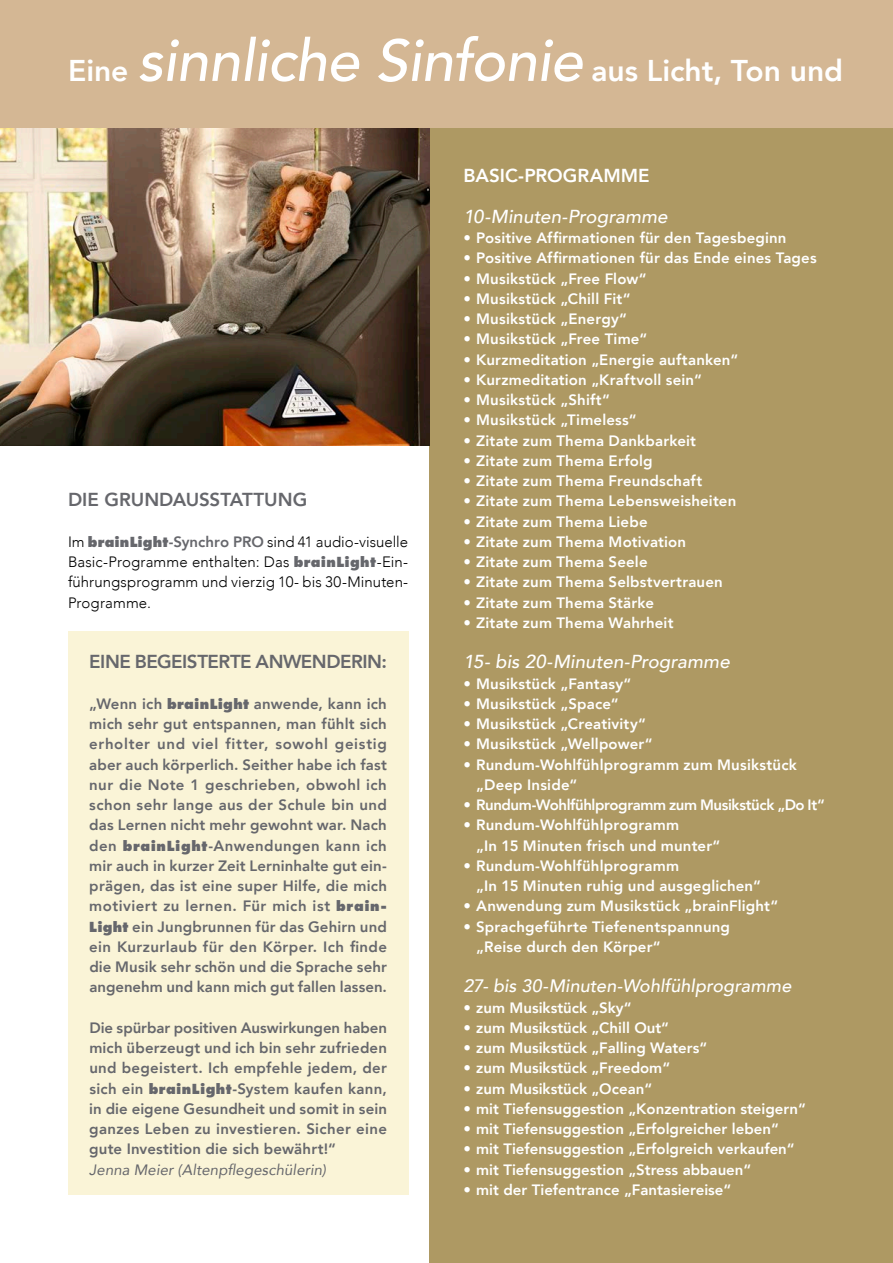
<style>
.page{position:relative;width:893px;height:1263px;background:#fff}
.page>*{position:absolute;margin:0;border:0;box-sizing:border-box;transform-origin:0 0}
.t1{font:800 30px "Avenir";color:#fff}
.t2{font:italic 500 18.75px "Avenir";letter-spacing:.005em;color:#fff}
.t3{font:800 18.75px "Avenir";letter-spacing:-.025em;color:#66676c}
.t4{font:800 18.75px "Avenir";color:#66676c}
.t5{font:800 18.75px "Avenir";color:#fff}
.t6{font:italic 500 18px "Avenir";letter-spacing:.005em;color:#fff}
.t7{font:800 15px/20.2px "Avenir";letter-spacing:.01em;color:#fff}
.t8{font:800 15px/20.2px "Avenir";letter-spacing:.01em;color:#66676c;text-align:justify}
.t9{font:300 15px/20.2px "Avenir";letter-spacing:.005em;color:#000;text-align:justify}
.t10{font:800 15px "Avenir";letter-spacing:-.025em;color:#fff}
.t11{font:italic 15px "Avenir";letter-spacing:.01em;color:#66676c}
.s1{font-weight:500;font-style:italic;font-size:58.5px}
.s2{font-family:"Futura";font-weight:800;font-size:13.5px;color:#66676c}
.s3{font-weight:800;color:#66676c}
.s4{font-family:"Futura";font-size:13.5px}
</style>
<div class="page">
<div style="left:429px;top:0;width:464px;height:1263px;background:#ae9963"></div>
<img style="left:0;top:128px;width:429px;height:318px">
<div style="left:0;top:0;width:893px;height:128px;background:#d4b794"></div>
<div style="left:68px;top:631px;width:340px;height:564px;background:#faf4d7"></div>
<h1 class="t1" style="left:68px;top:47px;width:776px">Eine <span class="s1">sinnliche Sinfonie</span> aus Licht, Ton und</h1>
<p class="t4" style="left:68px;top:485px;width:241px">DIE GRUNDAUSSTATTUNG</p>
<p class="t9" style="left:68px;top:532px;width:342px">Im <span class="s2">brainLight</span><span class="s3">-Synchro PRO</span> sind 41 audio-visuelle Basic-Programme enthalten: Das <span class="s2">brainLight</span>-Ein&shy;führungsprogramm und vierzig 10- bis 30-Minuten-Programme.</p>
<p class="t3" style="left:89px;top:647px;width:299px">EINE BEGEISTERTE ANWENDERIN:</p>
<p class="t8" style="left:89px;top:693px;width:299px">„Wenn ich <span class="s4">brainLight</span> anwende, kann ich mich sehr gut entspannen, man fühlt sich erholter und viel fitter, sowohl geistig aber auch körperlich. Seither habe ich fast nur die Note 1 geschrieben, obwohl ich schon sehr lange aus der Schule bin und das Lernen nicht mehr gewohnt war. Nach den <span class="s4">brainLight</span>-Anwendungen kann ich mir auch in kurzer Zeit Lerninhalte gut ein&shy;prägen, das ist eine super Hilfe, die mich motiviert zu lernen. Für mich ist <span class="s4">brain-Light</span> ein Jungbrunnen für das Gehirn und ein Kurzurlaub für den Körper. Ich finde die Musik sehr schön und die Sprache sehr angenehm und kann mich gut fallen lassen.</p>
<p class="t8" style="left:89px;top:1017px;width:299px">Die spürbar positiven Auswirkungen haben mich überzeugt und ich bin sehr zufrieden und begeistert. Ich empfehle jedem, der sich ein <span class="s4">brainLight</span>-System kaufen kann, in die eigene Gesundheit und somit in sein ganzes Leben zu investieren. Sicher eine gute Investition die sich bewährt!“</p>
<p class="t11" style="left:89px;top:1160px;width:238px">Jenna Meier (Altenpflegeschülerin)</p>
<p class="t5" style="left:463px;top:161px;width:187px">BASIC-PROGRAMME</p>
<p class="t2" style="left:463px;top:205px;width:206px">10-Minuten-Programme</p>
<p class="t7" style="left:463px;top:228px;width:325px">• Positive Affirmationen für den Tagesbeginn</p>
<p class="t7" style="left:463px;top:248px;width:355px">• Positive Affirmationen für das Ende eines Tages</p>
<p class="t7" style="left:463px;top:268px;width:185px">• Musikstück „Free Flow“</p>
<p class="t7" style="left:463px;top:288px;width:169px">• Musikstück „Chill Fit“</p>
<p class="t7" style="left:463px;top:309px;width:165px">• Musikstück „Energy“</p>
<p class="t7" style="left:463px;top:329px;width:185px">• Musikstück „Free Time“</p>
<p class="t7" style="left:463px;top:349px;width:276px">• Kurzmeditation „Energie auftanken“</p>
<p class="t7" style="left:463px;top:369px;width:240px">• Kurzmeditation „Kraftvoll sein“</p>
<p class="t7" style="left:463px;top:390px;width:148px">• Musikstück „Shift“</p>
<p class="t7" style="left:463px;top:410px;width:175px">• Musikstück „Timeless“</p>
<p class="t7" style="left:463px;top:430px;width:234px">• Zitate zum Thema Dankbarkeit</p>
<p class="t7" style="left:463px;top:450px;width:191px">• Zitate zum Thema Erfolg</p>
<p class="t7" style="left:463px;top:471px;width:240px">• Zitate zum Thema Freundschaft</p>
<p class="t7" style="left:463px;top:491px;width:274px">• Zitate zum Thema Lebensweisheiten</p>
<p class="t7" style="left:463px;top:511px;width:186px">• Zitate zum Thema Liebe</p>
<p class="t7" style="left:463px;top:531px;width:224px">• Zitate zum Thema Motivation</p>
<p class="t7" style="left:463px;top:552px;width:186px">• Zitate zum Thema Seele</p>
<p class="t7" style="left:463px;top:572px;width:261px">• Zitate zum Thema Selbstvertrauen</p>
<p class="t7" style="left:463px;top:592px;width:192px">• Zitate zum Thema Stärke</p>
<p class="t7" style="left:463px;top:612px;width:212px">• Zitate zum Thema Wahrheit</p>
<p class="t2" style="left:463px;top:651px;width:268px">15- bis 20-Minuten-Programme</p>
<p class="t7" style="left:463px;top:673px;width:169px">• Musikstück „Fantasy“</p>
<p class="t7" style="left:463px;top:693px;width:157px">• Musikstück „Space“</p>
<p class="t7" style="left:463px;top:714px;width:184px">• Musikstück „Creativity“</p>
<p class="t7" style="left:463px;top:734px;width:191px">• Musikstück „Wellpower“</p>
<p class="t7" style="left:476px;top:754px;width:322px;text-indent:-13px">• Rundum-Wohlfühlprogramm zum Musikstück „Deep Inside“</p>
<p class="t10" style="left:463px;top:793px;width:363px">• Rundum-Wohlfühlprogramm zum Musikstück „Do It“</p>
<p class="t7" style="left:476px;top:815px;width:246px;text-indent:-13px">• Rundum-Wohlfühlprogramm<br>„In 15 Minuten frisch und munter“</p>
<p class="t7" style="left:476px;top:855px;width:286px;text-indent:-13px">• Rundum-Wohlfühlprogramm<br>„In 15 Minuten ruhig und ausgeglichen“</p>
<p class="t7" style="left:463px;top:896px;width:316px">• Anwendung zum Musikstück „brainFlight“</p>
<p class="t7" style="left:476px;top:916px;width:255px;text-indent:-13px">• Sprachgeführte Tiefenentspannung „Reise durch den Körper“</p>
<p class="t6" style="left:463px;top:975px;width:329px">27- bis 30-Minuten-Wohlfühlprogramme</p>
<p class="t7" style="left:463px;top:997px;width:170px">• zum Musikstück „Sky“</p>
<p class="t7" style="left:463px;top:1017px;width:207px">• zum Musikstück „Chill Out“</p>
<p class="t7" style="left:463px;top:1038px;width:245px">• zum Musikstück „Falling Waters“</p>
<p class="t7" style="left:463px;top:1058px;width:208px">• zum Musikstück „Freedom“</p>
<p class="t7" style="left:463px;top:1078px;width:190px">• zum Musikstück „Ocean“</p>
<p class="t7" style="left:463px;top:1098px;width:344px">• mit Tiefensuggestion „Konzentration steigern“</p>
<p class="t7" style="left:463px;top:1119px;width:317px">• mit Tiefensuggestion „Erfolgreicher leben“</p>
<p class="t7" style="left:463px;top:1139px;width:333px">• mit Tiefensuggestion „Erfolgreich verkaufen“</p>
<p class="t7" style="left:463px;top:1159px;width:289px">• mit Tiefensuggestion „Stress abbauen“</p>
<p class="t7" style="left:463px;top:1179px;width:269px">• mit der Tiefentrance „Fantasiereise“</p>
</div>
